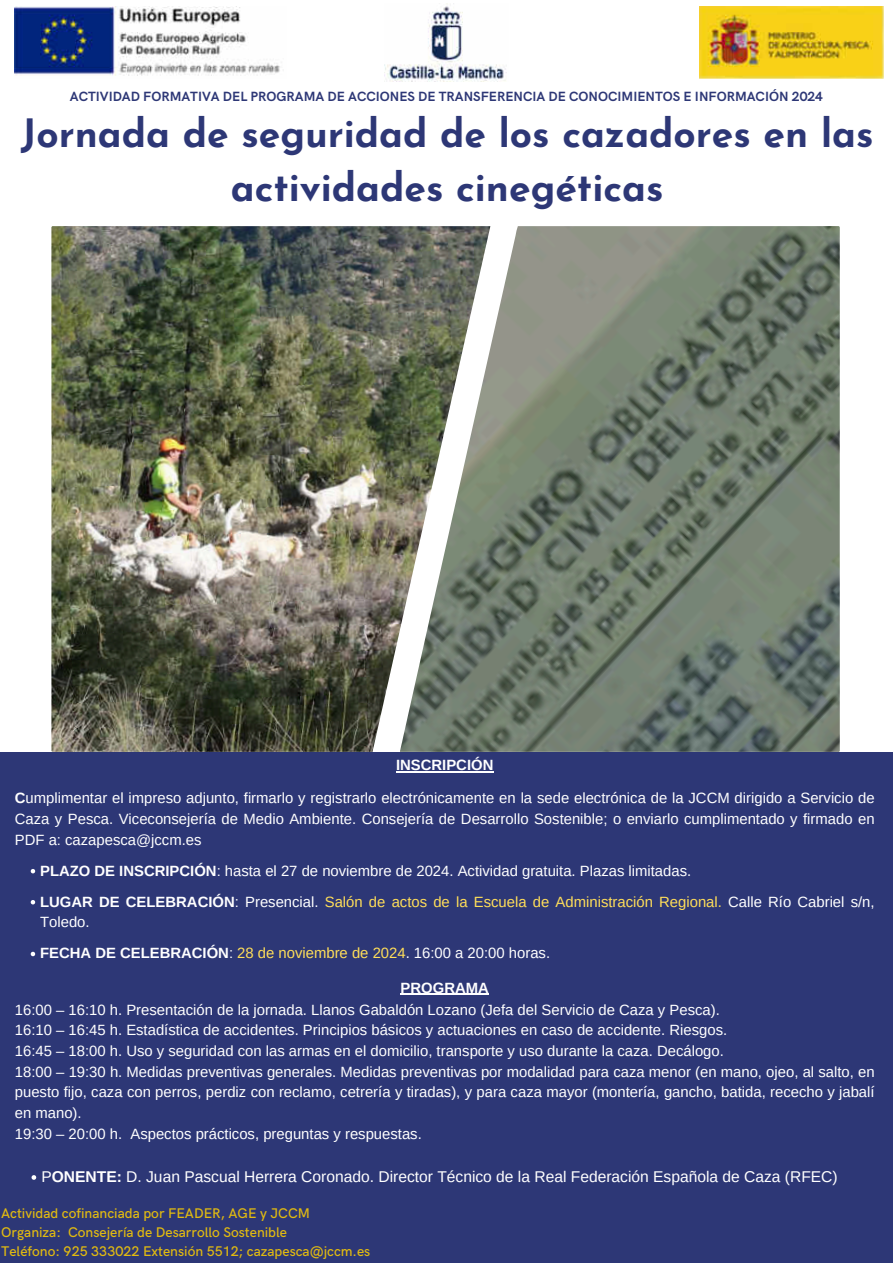
<style>
.page{position:relative;width:893px;height:1263px;background:#fff}
.page>*{position:absolute;margin:0;border:0;box-sizing:border-box;transform-origin:0 0}
.t1{font:700 39px/54.6px "Josefin Sans";color:#2d3776;text-align:center}
.t2{font:15.6px "Arimo";color:#fff}
.t3{font:14.85px/20.7px "Arimo";color:#fff}
.t4{font:700 14.85px "Arimo";color:#fff}
.t5{font:500 14.02px/19.1px "HK Grotesk";color:#e1ba11}
.t6{font:700 13.42px "HK Grotesk";color:#2d3776}
.s1{font-weight:700}
.s2{color:#ffde59}
</style>
<div class="page">
<div style="left:0;top:752px;width:893px;height:511px;background:#2d3776"></div>
<img style="left:15px;top:6px;width:265px;height:70px">
<img style="left:385px;top:3px;width:122px;height:79px">
<img style="left:699px;top:6px;width:184px;height:73px">
<img style="left:490px;top:226px;width:350px;height:526px">
<img style="left:51px;top:226px;width:439px;height:526px">
<hr style="left:396px;top:771px;width:97px;height:1px;background:#fff">
<svg style="left:31px;top:869px;width:4px;height:4px"></svg>
<svg style="left:31px;top:900px;width:4px;height:4px"></svg>
<svg style="left:31px;top:952px;width:4px;height:4px"></svg>
<hr style="left:400px;top:993px;width:89px;height:2px;background:#fff">
<svg style="left:32px;top:1175px;width:4px;height:5px"></svg>
<p class="t6" style="left:70px;top:86px;width:754px">ACTIVIDAD FORMATIVA DEL PROGRAMA DE ACCIONES DE TRANSFERENCIA DE CONOCIMIENTOS E INFORMACIÓN 2024</p>
<h1 class="t1" style="left:21px;top:100px;width:854px">Jornada de seguridad de los cazadores en las actividades cinegéticas</h1>
<p class="t4" style="left:396px;top:755px;width:99px">INSCRIPCIÓN</p>
<p class="t3" style="left:15px;top:788px;width:861px;text-align:justify"><span class="s1">C</span>umplimentar el impreso adjunto, firmarlo y registrarlo electrónicamente en la sede electrónica de la JCCM dirigido a Servicio de Caza y Pesca. Viceconsejería de Medio Ambiente. Consejería de Desarrollo Sostenible; o enviarlo cumplimentado y firmado en PDF a: cazapesca@jccm.es</p>
<p class="t3" style="left:40px;top:855px;width:836px;line-height:31px"><span class="s1">PLAZO DE INSCRIPCIÓN</span>: hasta el 27 de noviembre de 2024. Actividad gratuita. Plazas limitadas.<br><span class="s1">LUGAR DE CELEBRACIÓN</span>: Presencial. <span class="s2">Salón de actos de la Escuela de Administración Regional.</span> Calle Río Cabriel s/n,</p>
<p class="t3" style="left:40px;top:907px;width:511px;line-height:31px">Toledo.<br><span class="s1">FECHA DE CELEBRACIÓN</span>: <span class="s2">28 de noviembre de 2024</span>. 16:00 a 20:00 horas.</p>
<p class="t4" style="left:400px;top:977px;width:90px">PROGRAMA</p>
<p class="t3" style="left:15px;top:999px;width:861px">16:00 – 16:10 h. Presentación de la jornada. Llanos Gabaldón Lozano (Jefa del Servicio de Caza y Pesca).<br>16:10 – 16:45 h. Estadística de accidentes. Principios básicos y actuaciones en caso de accidente. Riesgos.<br>16:45 – 18:00 h. Uso y seguridad con las armas en el domicilio, transporte y uso durante la caza. Decálogo.<br>18:00 – 19:30 h. Medidas preventivas generales. Medidas preventivas por modalidad para caza menor (en mano, ojeo, al salto, en puesto fijo, caza con perros, perdiz con reclamo, cetrería y tiradas), y para caza mayor (montería, gancho, batida, rececho y jabalí en mano).<br>19:30 – 20:00 h. Aspectos prácticos, preguntas y respuestas.</p>
<p class="t2" style="left:41px;top:1167px;width:798px">P<span class="s1">ONENTE:</span> D. Juan Pascual Herrera Coronado. Director Técnico de la Real Federación Española de Caza (RFEC)</p>
<p class="t5" style="left:1px;top:1202px;width:371px">Actividad cofinanciada por FEADER, AGE y JCCM<br>Organiza: Consejería de Desarrollo Sostenible<br>Teléfono: 925 333022 Extensión 5512; cazapesca@jccm.es</p>
</div>
